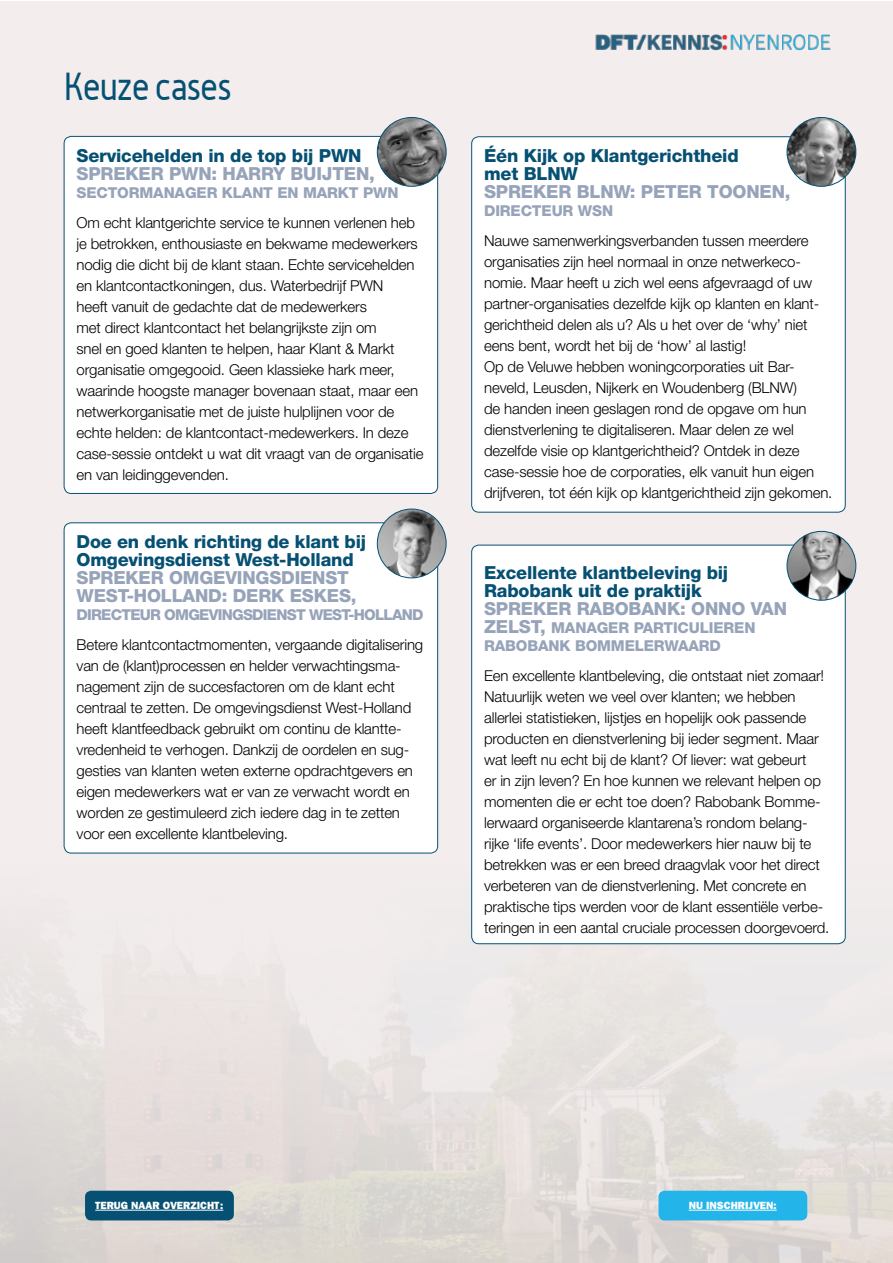
<style>
.page{position:relative;width:893px;height:1263px;background:#fff}
.page>*{position:absolute;margin:0;border:0;box-sizing:border-box;transform-origin:0 0}
.t1{font:38.1px "Alwyn";letter-spacing:-.03em;color:#065073;scale:.9 1}
.t2{font:800 18px/18px "Helvetica Neue LT Pro";letter-spacing:-.01em;color:#065073}
.t3{font:800 18px/18px "Helvetica Neue LT Pro";letter-spacing:-.01em;color:#96a3b9}
.t4{font:300 15px/21px "Helvetica Neue LT Pro";letter-spacing:-.01em;color:#000}
.t5{font:800 15px/18px "Helvetica Neue LT Pro";letter-spacing:-.01em;color:#96a3b9}
.t6{font:800 15px "Helvetica Neue LT Pro";letter-spacing:-.05em;color:#96a3b9}
.t7{font:800 10.5px "Franklin Gothic";color:#fff}
.s1{font-size:18px}
</style>
<div class="page">
<div style="left:0;top:1px;width:892px;height:1262px;background:#f3eeed"></div>
<img style="left:595px;top:34px;width:236px;height:17px">
<img style="left:0;top:939px;width:892px;height:324px">
<div style="left:64px;top:136px;width:374px;height:357px;background:#fff;border-radius:7px"></div>
<div style="left:64px;top:136px;width:374px;height:358px;border:1px solid #065073;border-radius:7px"></div>
<div style="left:64px;top:523px;width:374px;height:330px;background:#fff;border-radius:7px"></div>
<div style="left:64px;top:522px;width:374px;height:331px;border:1px solid #065073;border-radius:7px"></div>
<div style="left:472px;top:545px;width:373px;height:399px;background:#fff;border-radius:7px"></div>
<div style="left:472px;top:137px;width:373px;height:375px;background:#fff;border-radius:7px"></div>
<img style="left:377px;top:117px;width:69px;height:69px;border-radius:34px">
<div style="left:377px;top:117px;width:69px;height:70px;border:1px solid #065073;border-radius:50%"></div>
<img style="left:377px;top:509px;width:69px;height:69px;border-radius:34px">
<div style="left:377px;top:509px;width:69px;height:69px;border:1px solid #065073;border-radius:50%"></div>
<img style="left:787px;top:117px;width:69px;height:69px;border-radius:34px">
<div style="left:787px;top:117px;width:69px;height:70px;border:1px solid #065073;border-radius:50%"></div>
<img style="left:787px;top:531px;width:69px;height:69px;border-radius:34px">
<div style="left:787px;top:531px;width:69px;height:70px;border:1px solid #065073;border-radius:50%"></div>
<div style="left:658px;top:1191px;width:149px;height:29px;background:#23b4e9;border-radius:6px"></div>
<hr style="left:689px;top:1210px;width:88px;height:1px;background:#fff">
<div style="left:85px;top:1191px;width:149px;height:29px;background:#065073;border-radius:6px"></div>
<hr style="left:95px;top:1210px;width:128px;height:1px;background:#fff">
<h1 class="t1" style="left:64px;top:64px;width:188px">Keuze cases</h1>
<p class="t2" style="left:77px;top:146px;width:286px">Servicehelden in de top bij PWN</p>
<p class="t3" style="left:77px;top:164px;width:300px">SPREKER PWN: HARRY BUIJTEN,</p>
<p class="t5" style="left:77px;top:183px;width:324px">SECTORMANAGER KLANT EN MARKT PWN</p>
<p class="t4" style="left:77px;top:212px;width:348px">Om echt klantgerichte service te kunnen verlenen heb je betrokken, enthousiaste en bekwame medewerkers nodig die dicht bĳ de klant staan. Echte servicehelden en klantcontactkoningen, dus. Waterbedrĳf PWN<br>heeft vanuit de gedachte dat de medewerkers<br>met direct klantcontact het belangrĳkste zĳn om<br>snel en goed klanten te helpen, haar Klant &amp; Markt organisatie omgegooid. Geen klassieke hark meer, waarinde hoogste manager bovenaan staat, maar een netwerkorganisatie met de juiste hulplĳnen voor de echte helden: de klantcontact-medewerkers. In deze case-sessie ontdekt u wat dit vraagt van de organisatie en van leidinggevenden.</p>
<p class="t2" style="left:77px;top:533px;width:291px">Doe en denk richting de klant bij<br>Omgevingsdienst West-Holland</p>
<p class="t3" style="left:77px;top:569px;width:282px">SPREKER OMGEVINGSDIENST<br>WEST-HOLLAND: DERK ESKES,</p>
<p class="t6" style="left:77px;top:606px;width:348px">DIRECTEUR OMGEVINGSDIENST WEST-HOLLAND</p>
<p class="t4" style="left:77px;top:634px;width:348px">Betere klantcontactmomenten, vergaande digitalisering van de (klant)processen en helder verwachtingsma&shy;nagement zĳn de succesfactoren om de klant echt centraal te zetten. De omgevingsdienst West-Holland heeft klantfeedback gebruikt om continu de klantte&shy;vredenheid te verhogen. Dankzĳ de oordelen en sug&shy;gesties van klanten weten externe opdrachtgevers en eigen medewerkers wat er van ze verwacht wordt en worden ze gestimuleerd zich iedere dag in te zetten voor een excellente klantbeleving.</p>
<p class="t2" style="left:484px;top:147px;width:256px">Één Kijk op Klantgerichtheid met BLNW</p>
<p class="t3" style="left:484px;top:183px;width:308px">SPREKER BLNW: PETER TOONEN,</p>
<p class="t5" style="left:484px;top:202px;width:131px">DIRECTEUR WSN</p>
<p class="t4" style="left:484px;top:230px;width:350px">Nauwe samenwerkingsverbanden tussen meerdere organisaties zĳn heel normaal in onze netwerkeco&shy;nomie. Maar heeft u zich wel eens afgevraagd of uw partner-organisaties dezelfde kĳk op klanten en klant&shy;gerichtheid delen als u? Als u het over de ‘why’ niet eens bent, wordt het bĳ de ‘how’ al lastig!<br>Op de Veluwe hebben woningcorporaties uit Bar&shy;neveld, Leusden, Nĳkerk en Woudenberg (BLNW)<br>de handen ineen geslagen rond de opgave om hun dienstverlening te digitaliseren. Maar delen ze wel dezelfde visie op klantgerichtheid? Ontdek in deze case-sessie hoe de corporaties, elk vanuit hun eigen drĳfveren, tot één kĳk op klantgerichtheid zĳn gekomen.</p>
<p class="t2" style="left:484px;top:563px;width:246px">Excellente klantbeleving bij<br>Rabobank uit de praktijk</p>
<p class="t3" style="left:484px;top:599px;width:304px">SPREKER RABOBANK: ONNO VAN</p>
<p class="t5" style="left:484px;top:618px;width:273px"><span class="s1">ZELST,</span> MANAGER PARTICULIEREN<br>RABOBANK BOMMELERWAARD</p>
<p class="t4" style="left:484px;top:664px;width:347px">Een excellente klantbeleving, die ontstaat niet zomaar!<br>Natuurlĳk weten we veel over klanten; we hebben allerlei statistieken, lĳstjes en hopelĳk ook passende producten en dienstverlening bĳ ieder segment. Maar wat leeft nu echt bĳ de klant? Of liever: wat gebeurt<br>er in zĳn leven? En hoe kunnen we relevant helpen op momenten die er echt toe doen? Rabobank Bomme&shy;lerwaard organiseerde klantarena’s rondom belang&shy;rĳke ‘life events’. Door medewerkers hier nauw bĳ te betrekken was er een breed draagvlak voor het direct verbeteren van de dienstverlening. Met concrete en praktische tips werden voor de klant essentiële verbe&shy;teringen in een aantal cruciale processen doorgevoerd.</p>
<p class="t7" style="left:95px;top:1199px;width:130px">TERUG NAAR OVERZICHT:</p>
<p class="t7" style="left:689px;top:1199px;width:89px">NU INSCHRIJVEN:</p>
</div>
